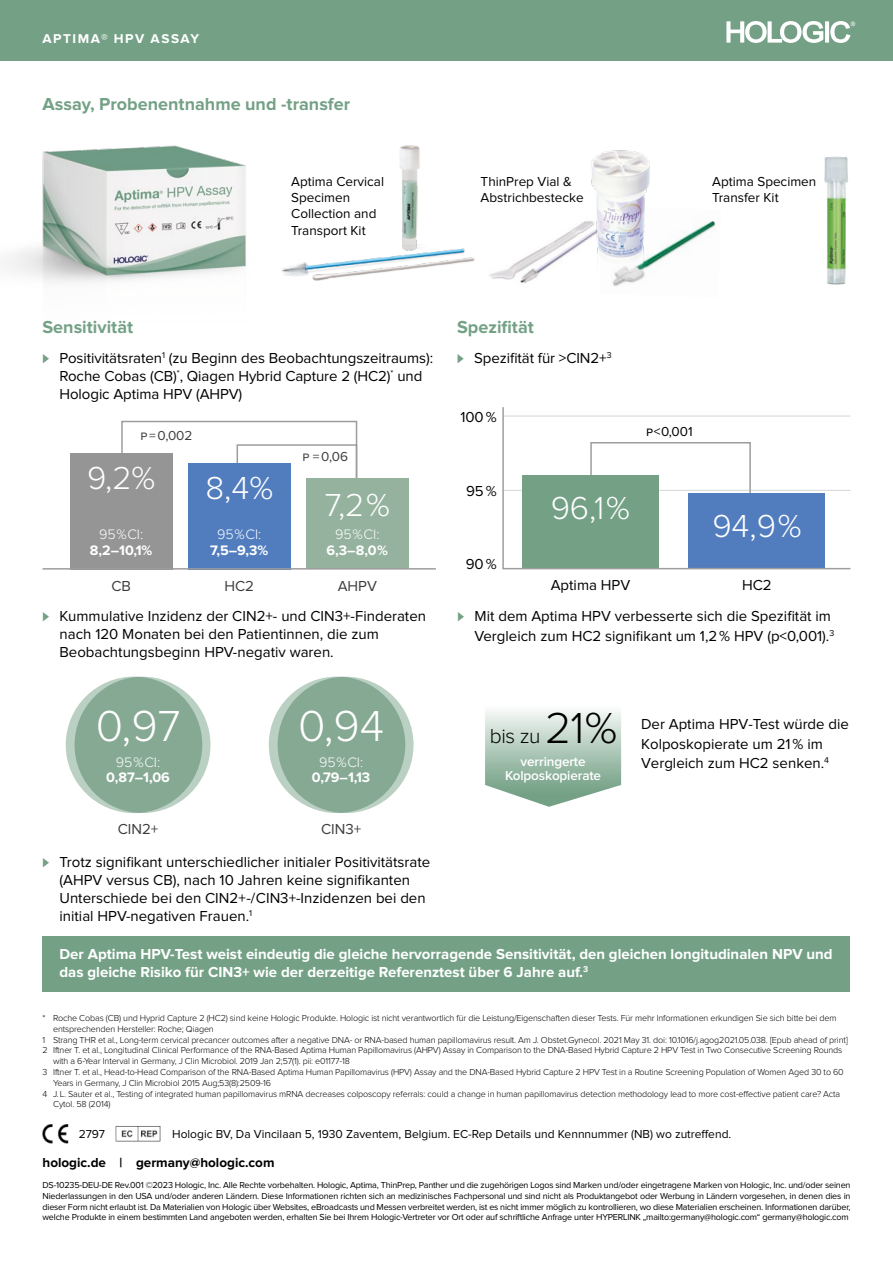
<style>
.page{position:relative;width:893px;height:1263px;background:#fff}
.page>*{position:absolute;margin:0;border:0;box-sizing:border-box;transform-origin:0 0}
.t1{font:300 45px "Proxima Nova";color:#fff}
.t2{font:300 33px "Proxima Nova";color:#fff}
.t3{font:300 21px "Proxima Nova";color:#000}
.t4{font:700 18px "Proxima Nova";color:#74a186}
.t5{font:15px/18px "Proxima Nova";color:#000}
.t6{font:700 15px/18px "Proxima Nova";color:#fff}
.t7{font:15px "Proxima Nova";color:#3c3c3b}
.t8{font:700 14.25px "Proxima Nova";color:#fff}
.t9{font:300 14.25px "Proxima Nova";color:#fff}
.t10{font:13.5px/16.2px "Proxima Nova";color:#000}
.t11{font:700 13.5px "Proxima Nova";color:#000}
.t12{font:600 13.5px "Proxima Nova";letter-spacing:-.01em;color:#fff}
.t13{font:13.5px "Proxima Nova";color:#3c3c3b}
.t14{font:700 13.2px "Proxima Nova";letter-spacing:.115em;color:#fff}
.t15{font:12px "Proxima Nova";color:#000}
.t16{font:300 9px "Proxima Nova";letter-spacing:-.015em;color:#000}
.t17{font:9px/10.8px "Proxima Nova";letter-spacing:-.02em;color:#000;text-align:justify}
.t18{font:8.7px "Proxima Nova";color:#000}
.s1{font-weight:300;color:#74a186}
.s2{color:#3c3c3b}
.s3{font-size:45px}
</style>
<div class="page">
<div style="left:0;top:0;width:893px;height:61px;background:#74a186"></div>
<img style="left:3px;top:145px;width:243px;height:138px">
<svg style="left:726px;top:21px;width:129px;height:22px"></svg>
<img style="left:115px;top:1126px;width:46px;height:16px">
<img style="left:42px;top:1124px;width:27px;height:20px">
<img style="left:824px;top:156px;width:24px;height:129px">
<img style="left:490px;top:224px;width:91px;height:59px">
<img style="left:612px;top:220px;width:104px;height:66px">
<img style="left:581px;top:150px;width:82px;height:126px">
<img style="left:282px;top:145px;width:208px;height:136px">
<svg style="left:485px;top:711px;width:136px;height:96px;background:#b6cec0"></svg>
<svg style="left:502px;top:407px;width:349px;height:163px"></svg>
<div style="left:43px;top:936px;width:807px;height:55px;background:#74a186"></div>
<svg style="left:121px;top:420px;width:237px;height:86px"></svg>
<div style="left:70px;top:453px;width:102px;height:116px;background:#959595"></div>
<div style="left:188px;top:463px;width:102px;height:106px;background:#517dbf"></div>
<div style="left:306px;top:478px;width:102px;height:91px;background:#94b29d"></div>
<hr style="left:43px;top:568px;width:393px;height:2px;background:#9d9d9c">
<svg style="left:66px;top:676px;width:136px;height:137px"></svg>
<svg style="left:75px;top:677px;width:135px;height:136px;background:#89ab96"></svg>
<svg style="left:269px;top:676px;width:136px;height:137px"></svg>
<svg style="left:278px;top:677px;width:136px;height:136px;background:#8aac97"></svg>
<h3 class="t14" style="left:43px;top:31px;width:158px">APTIMA® HPV ASSAY</h3>
<h3 class="t4" style="left:43px;top:93px;width:309px">Assay, Probenentnahme und -transfer</h3>
<h3 class="t10" style="left:291px;top:174px;width:94px">Aptima Cervical<br>Specimen<br>Collection and<br>Transport Kit</h3>
<h3 class="t10" style="left:481px;top:174px;width:104px">ThinPrep Vial &amp;<br>Abstrichbestecke</h3>
<h3 class="t10" style="left:712px;top:174px;width:106px">Aptima Specimen<br>Transfer Kit</h3>
<h3 class="t4" style="left:43px;top:316px;width:92px">Sensitivität</h3>
<h3 class="t5" style="left:60px;top:350px;width:375px;text-indent:-17px"><span class="s1">⊲</span> Positivitätsraten<sup>1</sup> (zu Beginn des Beobachtungszeitraums):<br>Roche Cobas (CB)<sup>*</sup>, Qiagen Hybrid Capture 2 (HC2)<sup>*</sup> und<br>Hologic Aptima HPV (AHPV)</h3>
<h3 class="t13" style="left:140px;top:430px;width:54px">p=0,002</h3>
<h2 class="t2" style="left:87px;top:459px;width:70px">9,2%</h2>
<h3 class="t9" style="left:99px;top:526px;width:46px">95 % CI:</h3>
<h3 class="t8" style="left:90px;top:542px;width:64px">8,2–10,1%</h3>
<h2 class="t2" style="left:205px;top:469px;width:69px">8,4%</h2>
<h3 class="t9" style="left:217px;top:526px;width:46px">95 % CI:</h3>
<h3 class="t8" style="left:210px;top:542px;width:60px">7,5–9,3%</h3>
<h3 class="t13" style="left:302px;top:450px;width:47px">p =0,06</h3>
<h2 class="t2" style="left:325px;top:486px;width:67px">7,2 %</h2>
<h3 class="t9" style="left:335px;top:526px;width:46px">95 % CI:</h3>
<h3 class="t8" style="left:327px;top:542px;width:63px">6,3–8,0 %</h3>
<h3 class="t7" style="left:111px;top:579px;width:21px">CB</h3>
<h3 class="t7" style="left:224px;top:579px;width:31px">HC2</h3>
<h3 class="t7" style="left:338px;top:579px;width:41px">AHPV</h3>
<h3 class="t5" style="left:60px;top:608px;width:368px;text-indent:-17px"><span class="s1">⊲</span> Kummulative Inzidenz der CIN2+- und CIN3+-Finderaten nach 120 Monaten bei den Patientinnen, die zum<br>Beobachtungsbeginn HPV-negativ waren.</h3>
<h1 class="t1" style="left:298px;top:700px;width:88px">0,94</h1>
<h3 class="t9" style="left:319px;top:754px;width:46px">95 % CI:</h3>
<h3 class="t8" style="left:312px;top:769px;width:60px">0,79–1,13</h3>
<h3 class="t5" style="left:43px;top:814px;width:389px;line-height:32.4px;text-indent:279px"><span class="s2">CIN3+<br></span><span class="s1">⊲</span> Trotz signifikant unterschiedlicher initialer Positivitätsrate</h3>
<h3 class="t5" style="left:60px;top:871px;width:368px">(AHPV versus CB), nach 10 Jahren keine signifikanten<br>Unterschiede bei den CIN2+-/CIN3+-Inzidenzen bei den initial HPV-negativen Frauen.<sup>1</sup></h3>
<h1 class="t1" style="left:96px;top:700px;width:86px">0,97</h1>
<h3 class="t9" style="left:116px;top:754px;width:46px">95 % CI:</h3>
<h3 class="t8" style="left:106px;top:769px;width:65px">0,87–1,06</h3>
<h3 class="t7" style="left:118px;top:822px;width:42px">CIN2+</h3>
<h3 class="t4" style="left:457px;top:316px;width:78px">Spezifität</h3>
<h3 class="t5" style="left:457px;top:350px;width:156px"><span class="s1">⊲</span> Spezifität für &gt;CIN2+<sup>3</sup></h3>
<h3 class="t5" style="left:460px;top:409px;width:38px">100%</h3>
<h3 class="t5" style="left:466px;top:482px;width:32px">95%</h3>
<h3 class="t5" style="left:466px;top:556px;width:32px">90%</h3>
<h3 class="t10" style="left:646px;top:424px;width:48px">p&lt;0,001</h3>
<h2 class="t2" style="left:551px;top:489px;width:81px">96,1 %</h2>
<h2 class="t2" style="left:712px;top:507px;width:91px">94,9 %</h2>
<h3 class="t5" style="left:551px;top:577px;width:81px">Aptima HPV</h3>
<h3 class="t5" style="left:742px;top:577px;width:31px">HC2</h3>
<h3 class="t5" style="left:458px;top:607px;width:378px;line-height:19.5px;text-align:right"><span class="s1">⊲</span> Mit dem Aptima HPV verbesserte sich die Spezifität im<br>Vergleich zum HC2 signifikant um 1,2% HPV (p&lt;0,001).<sup>3</sup></h3>
<h3 class="t3" style="left:490px;top:724px;width:129px">bis zu <span class="s3">21 %</span></h3>
<h3 class="t5" style="left:641px;top:715px;width:209px;line-height:19.5px">Der Aptima HPV-Test würde die<br>Kolposkopierate um 21 % im<br>Vergleich zum HC2 senken.</h3>
<h3 class="t12" style="left:521px;top:754px;width:67px">verringerte</h3>
<p class="t18" style="left:824px;top:756px;width:6px">4</p>
<h3 class="t12" style="left:505px;top:768px;width:98px">Kolposkopierate</h3>
<h3 class="t6" style="left:60px;top:946px;width:775px">Der Aptima HPV-Test weist eindeutig die gleiche hervorragende Sensitivität, den gleichen longitudinalen NPV und das gleiche Risiko für CIN3+ wie der derzeitige Referenztest über 6 Jahre auf.<sup>3</sup></h3>
<p class="t16" style="left:43px;top:1013px;width:795px">* Roche Cobas (CB) und Hyprid Capture 2 (HC2) sind keine Hologic Produkte. Hologic ist nicht verantwortlich für die Leistung/Eigenschaften dieser Tests. Für mehr Informationen erkundigen Sie sich bitte bei dem</p>
<p class="t16" style="left:53px;top:1024px;width:162px">entsprechenden Hersteller: Roche; Qiagen</p>
<p class="t16" style="left:43px;top:1034px;width:807px">1 Strang THR et al., Long-term cervical precancer outcomes after a negative DNA- or RNA-based human papillomavirus result. Am J. Obstet.Gynecol. 2021 May 31. doi: 10.1016/j.agog2021.05.038. [Epub ahead of print]</p>
<p class="t16" style="left:43px;top:1045px;width:801px">2 Iftner T. et al., Longitudinal Clinical Performance of the RNA-Based Aptima Human Papillomavirus (AHPV) Assay in Comparison to the DNA-Based Hybrid Capture 2 HPV Test in Two Consecutive Screening Rounds</p>
<p class="t16" style="left:53px;top:1056px;width:298px">with a 6-Year Interval in Germany, J Clin Microbiol. 2019 Jan 2;57(1). pii: e01177-18</p>
<p class="t16" style="left:43px;top:1067px;width:803px">3 Iftner T. et al., Head-to-Head Comparison of the RNA-Based Aptima Human Papillomavirus (HPV) Assay and the DNA-Based Hybrid Capture 2 HPV Test in a Routine Screening Population of Women Aged 30 to 60</p>
<p class="t16" style="left:53px;top:1078px;width:219px">Years in Germany, J Clin Microbiol 2015 Aug;53(8):2509-16</p>
<p class="t16" style="left:43px;top:1088px;width:799px">4 J.L. Sauter et al., Testing of integrated human papillomavirus mRNA decreases colposcopy referrals: could a change in human papillomavirus detection methodology lead to more cost-effective patient care? Acta</p>
<p class="t16" style="left:53px;top:1099px;width:59px">Cytol. 58 (2014)</p>
<h3 class="t15" style="left:79px;top:1128px;width:28px">2797</h3>
<h3 class="t15" style="left:172px;top:1128px;width:561px">Hologic BV, Da Vincilaan 5, 1930 Zaventem, Belgium. EC-Rep Details und Kennnummer (NB) wo zutreffend.</h3>
<h3 class="t11" style="left:43px;top:1154px;width:234px">hologic.de | germany@hologic.com</h3>
<p class="t17" style="left:43px;top:1180px;width:809px">DS-10235-DEU-DE Rev.001 ©2023 Hologic, Inc. Alle Rechte vorbehalten. Hologic, Aptima, ThinPrep, Panther und die zugehörigen Logos sind Marken und/oder eingetragene Marken von Hologic, Inc. und/oder seinen Niederlassungen in den USA und/oder anderen Ländern. Diese Informationen richten sich an medizinisches Fachpersonal und sind nicht als Produktangebot oder Werbung in Ländern vorgesehen, in denen dies in dieser Form nicht erlaubt ist. Da Materialien von Hologic über Websites, eBroadcasts und Messen verbreitet werden, ist es nicht immer möglich zu kontrollieren, wo diese Materialien erscheinen. Informationen darüber, welche Produkte in einem bestimmten Land angeboten werden, erhalten Sie bei Ihrem Hologic-Vertreter vor Ort oder auf schriftliche Anfrage unter HYPERLINK „mailto:germany@hologic.com“ germany@hologic.com</p>
</div>
